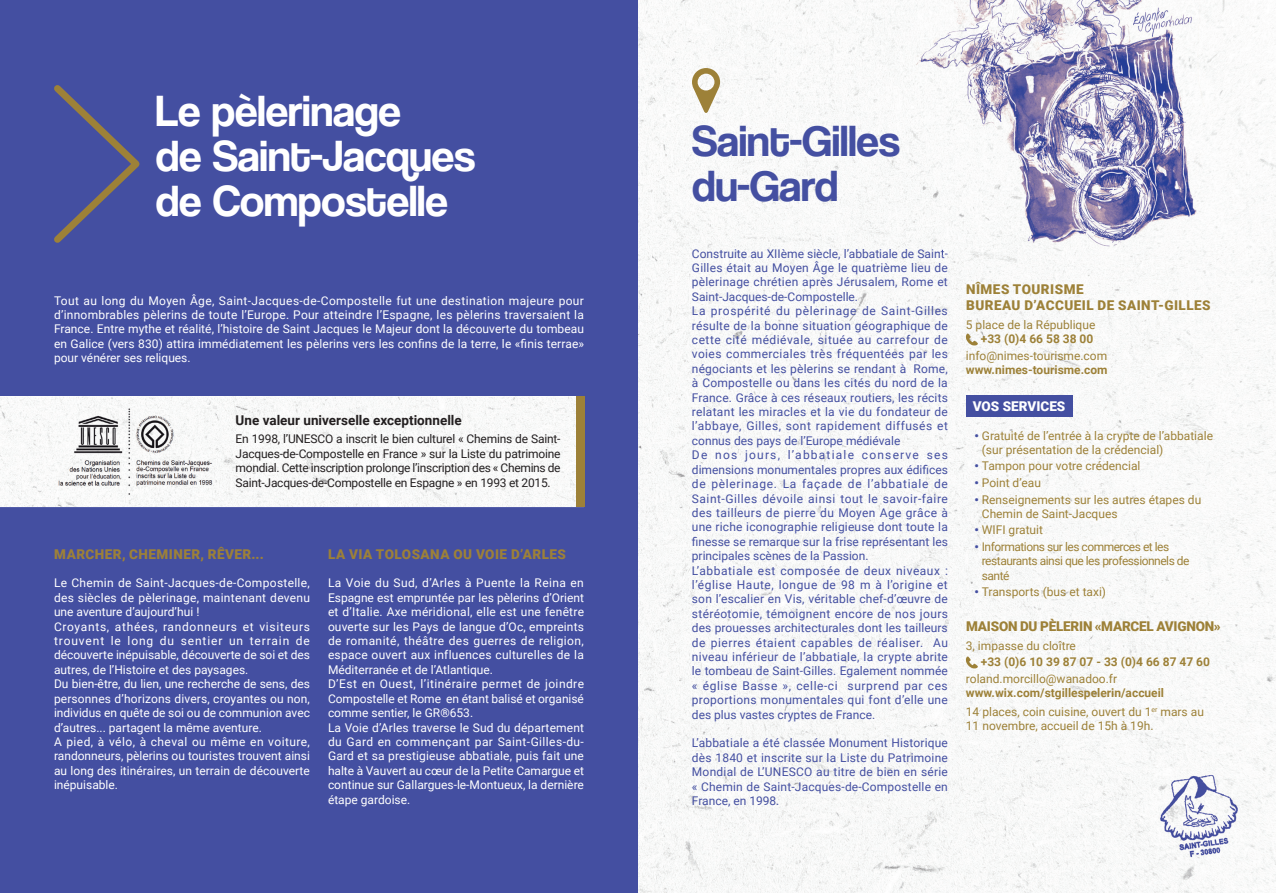
<style>
.page{position:relative;width:1276px;height:893px;background:#fff}
.page>*{position:absolute;margin:0;border:0;box-sizing:border-box;transform-origin:0 0}
.t1{font:45px/45px "Coolvetica Rg";color:#fff}
.t2{font:45px/45px "Coolvetica Rg";color:#444fa1}
.t3{font:900 13.5px/16.2px "Roboto";letter-spacing:.035em;color:#9d8138}
.t4{font:700 13.5px "Roboto";color:#231f20}
.t5{font:900 13.5px "Roboto";letter-spacing:-.015em;color:#9d8138}
.t6{font:900 13.5px "Roboto";color:#fff}
.t7{font:12px/14.4px "Roboto";letter-spacing:.005em;color:#fff}
.t8{font:12px/14.4px "Roboto";letter-spacing:.02em;color:#444fa1}
.t9{font:12px/14.4px "Roboto";color:#9d8138}
.t10{font:12px/14.4px "Roboto";letter-spacing:-.02em;color:#231f20;text-align:justify}
.t11{font:12px/14.4px "Roboto";letter-spacing:-.04em;color:#9d8138}
.t12{font:700 12px "Roboto";color:#9d8138}
.s1{font-weight:900;color:#444fa1}
.s2{font-weight:700}
</style>
<div class="page">
<img style="left:638px;top:0;width:638px;height:893px">
<svg style="left:965px;top:334px;width:13px;height:12px"></svg>
<div style="left:966px;top:395px;width:106px;height:22px;background:#444fa1"></div>
<svg style="left:965px;top:656px;width:13px;height:13px"></svg>
<img style="left:927px;top:153px;width:196px;height:102px">
<img style="left:1122px;top:51px;width:108px;height:201px">
<img style="left:914px;top:51px;width:209px;height:102px">
<img style="left:908px;top:0;width:300px;height:51px">
<svg style="left:938px;top:249px;width:9px;height:6px"></svg>
<img style="left:1144px;top:767px;width:113px;height:99px">
<div style="left:0;top:0;width:638px;height:893px;background:#444fa1"></div>
<div style="left:0;top:396px;width:576px;height:111px;background:#f8f9f8"></div>
<img style="left:54px;top:406px;width:163px;height:91px">
<svg style="left:692px;top:68px;width:28px;height:45px"></svg>
<svg style="left:54px;top:85px;width:86px;height:158px"></svg>
<div style="left:576px;top:396px;width:9px;height:111px;background:#9d8138"></div>
<h1 class="t1" style="left:156px;top:88px;width:321px">Le pèlerinage<br>de Saint-Jacques de Compostelle</h1>
<p class="t7" style="left:54px;top:293px;width:531px;text-align:justify">Tout au long du Moyen Âge, Saint-Jacques-de-Compostelle fut une destination majeure pour d’innombrables pèlerins de toute l’Europe. Pour atteindre l’Espagne, les pèlerins traversaient la France. Entre mythe et réalité, l’histoire de Saint Jacques le Majeur dont la découverte du tombeau en Galice (vers 830) attira immédiatement les pèlerins vers les confins de la terre, le «finis terrae» pour vénérer ses reliques.</p>
<p class="t4" style="left:236px;top:410px;width:228px">Une valeur universelle exceptionnelle</p>
<p class="t10" style="left:236px;top:431px;width:326px">En 1998, l’UNESCO a inscrit le bien culturel « Chemins de Saint-Jacques-de-Compostelle en France » sur la Liste du patrimoine mondial. Cette inscription prolonge l’inscription des « Chemins de Saint-Jacques-de-Compostelle en Espagne » en 1993 et 2015.</p>
<p class="t3" style="left:54px;top:545px;width:211px">MARCHER, CHEMINER, RÊVER...</p>
<p class="t7" style="left:54px;top:576px;width:257px">Le Chemin de Saint-Jacques-de-Compostelle, des siècles de pèlerinage, maintenant devenu une aventure d’aujourd’hui !<br>Croyants, athées, randonneurs et visiteurs trouvent le long du sentier un terrain de découverte inépuisable, découverte de soi et des autres, de l’Histoire et des paysages.<br>Du bien-être, du lien, une recherche de sens, des personnes d’horizons divers, croyantes ou non, individus en quête de soi ou de communion avec d’autres... partagent la même aventure.<br>A pied, à vélo, à cheval ou même en voiture, randonneurs, pèlerins ou touristes trouvent ainsi au long des itinéraires, un terrain de découverte inépuisable.</p>
<p class="t3" style="left:328px;top:545px;width:239px">LA VIA TOLOSANA OU VOIE D’ARLES</p>
<p class="t7" style="left:328px;top:576px;width:257px">La Voie du Sud, d’Arles à Puente la Reina en Espagne est empruntée par les pèlerins d’Orient et d’Italie. Axe méridional, elle est une fenêtre ouverte sur les Pays de langue d’Oc, empreints de romanité, théâtre des guerres de religion, espace ouvert aux influences culturelles de la Méditerranée et de l’Atlantique.<br>D’Est en Ouest, l’itinéraire permet de joindre Compostelle et Rome en étant balisé et organisé comme sentier, le GR®653.<br>La Voie d’Arles traverse le Sud du département du Gard en commençant par Saint-Gilles-du-Gard et sa prestigieuse abbatiale, puis fait une halte à Vauvert au cœur de la Petite Camargue et continue sur Gallargues-le-Montueux, la dernière étape gardoise.</p>
<h1 class="t2" style="left:692px;top:118px;width:209px">Saint-Gilles du-Gard</h1>
<p class="t8" style="left:692px;top:246px;width:257px">Construite au XIIème siècle, l’abbatiale de Saint-Gilles était au Moyen Âge le quatrième lieu de pèlerinage chrétien après Jérusalem, Rome et Saint-Jacques-de-Compostelle.<br>La prospérité du pèlerinage de Saint-Gilles résulte de la bonne situation géographique de cette cité médiévale, située au carrefour de voies commerciales très fréquentées par les négociants et les pèlerins se rendant à Rome, à Compostelle ou dans les cités du nord de la France. Grâce à ces réseaux routiers, les récits relatant les miracles et la vie du fondateur de l’abbaye, Gilles, sont rapidement diffusés et connus des pays de l’Europe médiévale<br>De nos jours, l’abbatiale conserve ses dimensions monumentales propres aux édifices de pèlerinage. La façade de l’abbatiale de Saint-Gilles dévoile ainsi tout le savoir-faire des tailleurs de pierre du Moyen Age grâce à une riche iconographie religieuse dont toute la finesse se remarque sur la frise représentant les principales scènes de la Passion.<br>L’abbatiale est composée de deux niveaux : l’église Haute, longue de 98 m à l’origine et son l’escalier en Vis, véritable chef-d’œuvre de stéréotomie, témoignent encore de nos jours des prouesses architecturales dont les tailleurs de pierres étaient capables de réaliser. Au niveau inférieur de l’abbatiale, la crypte abrite le tombeau de Saint-Gilles. Egalement nommée « église Basse », celle-ci surprend par ces proportions monumentales qui font d’elle une des plus vastes cryptes de France.</p>
<p class="t8" style="left:692px;top:735px;width:257px;text-align:justify">L’abbatiale a été classée Monument Historique dès 1840 et inscrite sur la Liste du Patrimoine Mondial de L’UNESCO au titre de bien en série « Chemin de Saint-Jacques-de-Compostelle en France, en 1998.</p>
<p class="t3" style="left:966px;top:281px;width:246px">NÎMES TOURISME<br>BUREAU D’ACCUEIL DE SAINT-GILLES</p>
<p class="t9" style="left:966px;top:317px;width:131px">5 place de la République</p>
<p class="t12" style="left:981px;top:331px;width:114px">+33 (0)4 66 58 38 00</p>
<p class="t9" style="left:966px;top:348px;width:143px">info@nimes-tourisme.com</p>
<p class="t12" style="left:966px;top:362px;width:143px">www.nimes-tourisme.com</p>
<p class="t6" style="left:973px;top:397px;width:94px">VOS SERVICES</p>
<p class="t9" style="left:982px;top:428px;width:233px;text-indent:-7px"><span class="s1">•</span> Gratuité de l’entrée à la crypte de l’abbatiale (sur présentation de la crédencial)</p>
<p class="t9" style="left:974px;top:459px;width:168px"><span class="s1">•</span> Tampon pour votre crédencial</p>
<p class="t9" style="left:974px;top:475px;width:68px"><span class="s1">•</span> Point d’eau</p>
<p class="t9" style="left:982px;top:492px;width:221px;text-indent:-7px"><span class="s1">•</span> Renseignements sur les autres étapes du<br>Chemin de Saint-Jacques</p>
<p class="t9" style="left:974px;top:522px;width:70px"><span class="s1">•</span> WIFI gratuit</p>
<p class="t11" style="left:982px;top:539px;width:209px;text-indent:-7px"><span class="s1">•</span> Informations sur les commerces et les restaurants ainsi que les professionnels de santé</p>
<p class="t9" style="left:974px;top:584px;width:133px"><span class="s1">•</span> Transports (bus et taxi)</p>
<p class="t5" style="left:966px;top:617px;width:256px">MAISON DU PÈLERIN «MARCEL AVIGNON»</p>
<p class="t9" style="left:966px;top:638px;width:112px">3, impasse du cloître</p>
<p class="t12" style="left:981px;top:654px;width:231px">+33 (0)6 10 39 87 07 - 33 (0)4 66 87 47 60</p>
<p class="t9" style="left:966px;top:671px;width:153px">roland.morcillo@wanadoo.fr</p>
<p class="t9" style="left:966px;top:683px;width:239px;line-height:18.6px"><span class="s2">www.wix.com/stgillespelerin/accueil<br></span>14 places, coin cuisine, ouvert du 1<sup>er</sup> mars au</p>
<p class="t9" style="left:966px;top:718px;width:189px">11 novembre, accueil de 15h à 19h.</p>
</div>
